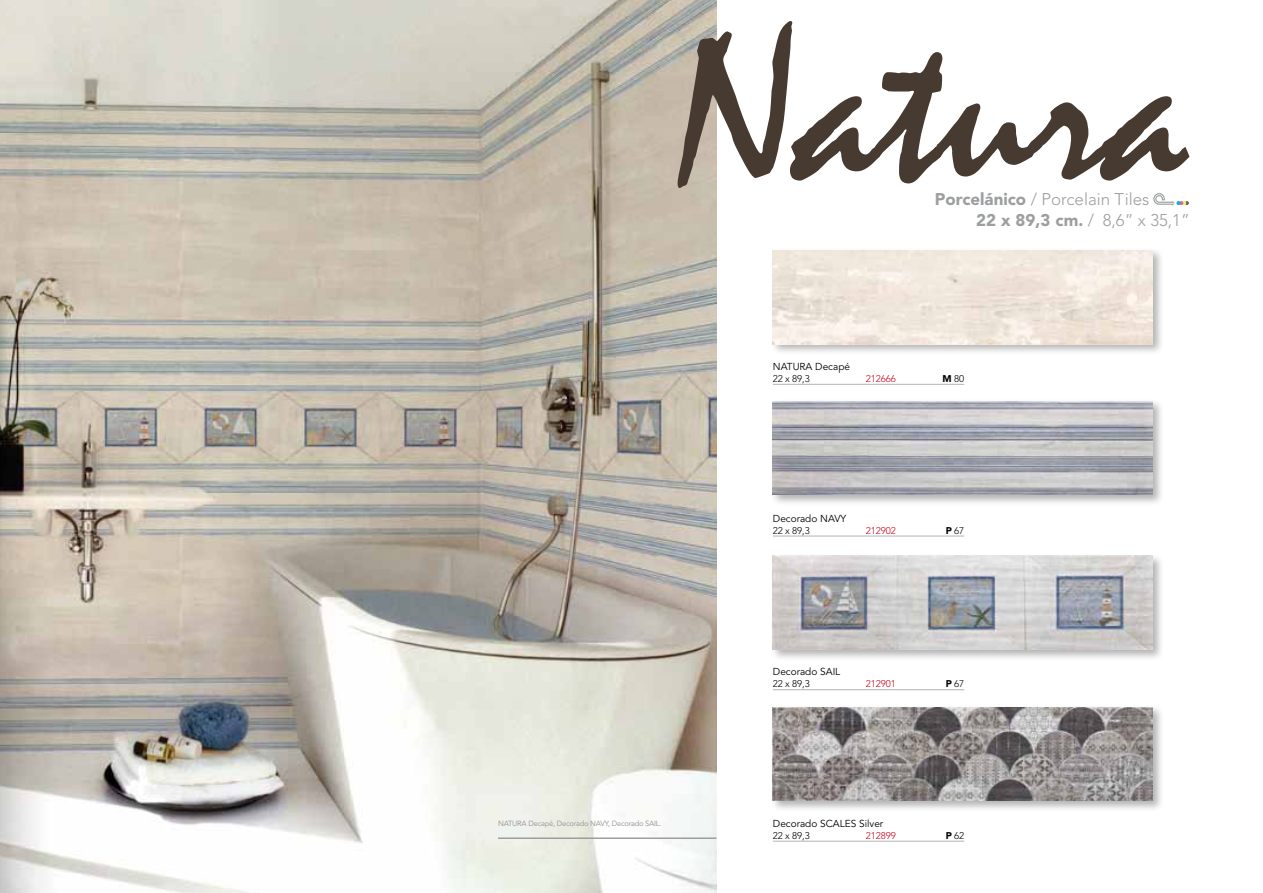
<style>
.page{position:relative;width:1263px;height:893px;background:#fff}
.page>*{position:absolute;margin:0;border:0;box-sizing:border-box;transform-origin:0 0}
.t1{font:300 16.8px/20.2px "Avenir";color:#9c9e9f}
.t2{font:10.05px "Avenir";color:#000}
.t3{font:300 9.75px "Avenir";letter-spacing:-.01em;color:#000}
.t4{font:300 9.75px "Avenir";letter-spacing:-.01em;color:#cd071e}
.t5{font:7.5px "Avenir";letter-spacing:-.03em;color:#9c9e9f}
.s1{font-weight:900}
</style>
<div class="page">
<div style="left:770px;top:704px;width:394px;height:108px;background:#000;opacity:.3"></div>
<img style="left:773px;top:707px;width:379px;height:94px">
<hr style="left:773px;top:841px;width:191px;height:1px;background:#b1b3b4">
<div style="left:770px;top:399px;width:394px;height:107px;background:#000;opacity:.3"></div>
<img style="left:773px;top:401px;width:379px;height:94px">
<hr style="left:773px;top:536px;width:191px;height:1px;background:#b1b3b4">
<img style="left:0;top:0;width:716px;height:893px">
<div style="left:770px;top:248px;width:394px;height:107px;background:#000;opacity:.3"></div>
<img style="left:773px;top:250px;width:379px;height:94px">
<hr style="left:773px;top:384px;width:191px;height:1px;background:#b1b3b4">
<div style="left:770px;top:553px;width:394px;height:108px;background:#000;opacity:.3"></div>
<img style="left:773px;top:556px;width:379px;height:93px">
<hr style="left:773px;top:689px;width:191px;height:1px;background:#b1b3b4">
<hr style="left:498px;top:837px;width:218px;height:2px;background:#9c9e9f">
<svg style="left:678px;top:21px;width:511px;height:167px"></svg>
<svg style="left:1153px;top:193px;width:36px;height:13px"></svg>
<p class="t5" style="left:498px;top:819px;width:165px">NATURA Decapé, Decorado NAVY, Decorado SAIL.</p>
<h1 class="t1" style="left:976px;top:190px;width:215px;text-indent:-41px"><span class="s1">Porcelánico</span> / Porcelain Tiles<br><span class="s1">22 x 89,3 cm.</span> / 8,6” x 35,1”</h1>
<p class="t2" style="left:773px;top:361px;width:79px">NATURA Decapé</p>
<p class="t3" style="left:773px;top:373px;width:38px">22 x 89,3</p>
<p class="t4" style="left:866px;top:373px;width:31px">212666</p>
<p class="t3" style="left:943px;top:373px;width:23px"><span class="s1">M</span> 80</p>
<p class="t2" style="left:773px;top:512px;width:75px">Decorado NAVY</p>
<p class="t3" style="left:773px;top:525px;width:38px">22 x 89,3</p>
<p class="t4" style="left:866px;top:525px;width:31px">212902</p>
<p class="t3" style="left:946px;top:525px;width:20px"><span class="s1">P</span> 67</p>
<p class="t2" style="left:773px;top:666px;width:69px">Decorado SAIL</p>
<p class="t3" style="left:773px;top:678px;width:38px">22 x 89,3</p>
<p class="t4" style="left:866px;top:678px;width:31px">212901</p>
<p class="t3" style="left:946px;top:678px;width:20px"><span class="s1">P</span> 67</p>
<p class="t2" style="left:773px;top:818px;width:112px">Decorado SCALES Silver</p>
<p class="t3" style="left:773px;top:830px;width:38px">22 x 89,3</p>
<p class="t4" style="left:866px;top:830px;width:31px">212899</p>
<p class="t3" style="left:946px;top:830px;width:20px"><span class="s1">P</span> 62</p>
</div>
